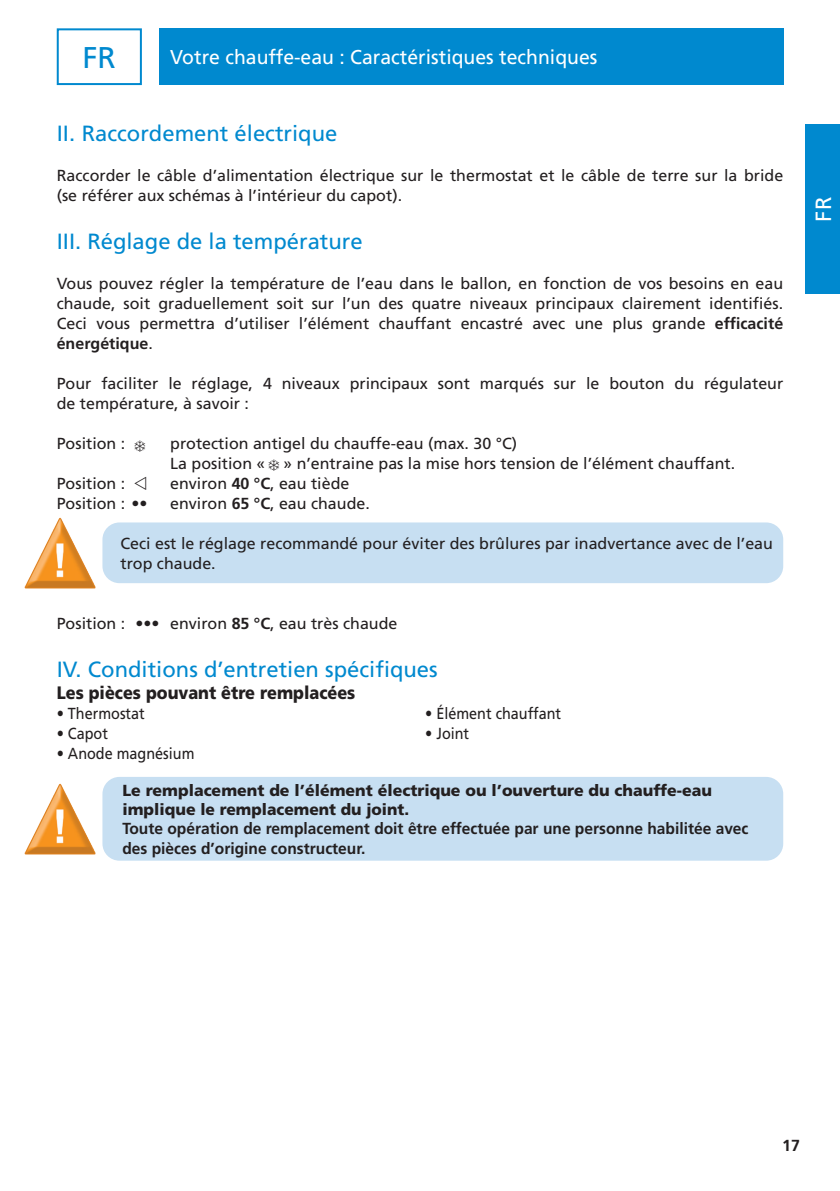
<style>
.page{position:relative;width:840px;height:1191px;background:#fff}
.page>*{position:absolute;margin:0;border:0;box-sizing:border-box;transform-origin:0 0}
.t1{font:30px "Frutiger LT Std";color:#0089cf}
.t2{font:22px "Frutiger LT Std";color:#0089cf}
.t3{font:22px "Frutiger LT Std";color:#fff}
.t4{font:20px "Frutiger LT Std";color:#fff}
.t5{font:900 18px "Frutiger LT Std";color:#231f20;scale:.9 1}
.t6{font:16px/20px "Frutiger LT Std";color:#231f20}
.t7{font:700 16px/19.2px "Frutiger LT Std";color:#231f20}
.t8{font:900 16px/19.2px "Frutiger LT Std";color:#231f20}
.t9{font:16px "Frutiger LT Std";color:#231f20;scale:.9 1}
.s1{font-weight:700}
</style>
<div class="page">
<div style="left:57px;top:28px;width:85px;height:57px;border:2px solid #0089cf"></div>
<div style="left:805px;top:125px;width:34px;height:169px;background:#0089cf"></div>
<div style="left:102px;top:522px;width:680px;height:61px;background:#c7dff2;border-radius:17px"></div>
<div style="left:159px;top:28px;width:623px;height:57px;background:#0089cf"></div>
<img style="left:24px;top:517px;width:72px;height:72px">
<div style="left:102px;top:777px;width:680px;height:83px;background:#c7dff2;border-radius:17px"></div>
<img style="left:24px;top:783px;width:72px;height:72px">
<h1 class="t1" style="left:83px;top:40px;width:35px">FR</h1>
<p class="t4" style="left:170px;top:45px;width:428px">Votre chauffe-eau : Caractéristiques techniques</p>
<p class="t2" style="left:57px;top:120px;width:282px">II. Raccordement électrique</p>
<p class="t6" style="left:57px;top:165px;width:727px">Raccorder le câble d’alimentation électrique sur le thermostat et le câble de terre sur la bride (se référer aux schémas à l’intérieur du capot).</p>
<p class="t2" style="left:57px;top:228px;width:307px">III. Réglage de la température</p>
<p class="t6" style="left:57px;top:273px;width:727px;text-align:justify">Vous pouvez régler la température de l’eau dans le ballon, en fonction de vos besoins en eau chaude, soit graduellement soit sur l’un des quatre niveaux principaux clairement identifiés.<br>Ceci vous permettra d’utiliser l’élément chauffant encastré avec une plus grande <span class="s1">efficacité énergétique</span>.</p>
<p class="t6" style="left:57px;top:373px;width:727px">Pour faciliter le réglage, 4 niveaux principaux sont marqués sur le bouton du régulateur de température, à savoir :</p>
<p class="t6" style="left:57px;top:433px;width:70px">Position :</p>
<p class="t6" style="left:170px;top:433px;width:348px">protection antigel du chauffe-eau (max. 30 °C)</p>
<p class="t6" style="left:170px;top:453px;width:566px">La position « » n’entraine pas la mise hors tension de l’élément chauffant.</p>
<p class="t6" style="left:57px;top:473px;width:92px">Position : ❖</p>
<p class="t6" style="left:170px;top:473px;width:180px">environ <span class="s1">40 °C</span>, eau tiède</p>
<p class="t6" style="left:57px;top:493px;width:92px">Position : ••</p>
<p class="t6" style="left:170px;top:493px;width:201px">environ <span class="s1">65 °C</span>, eau chaude.</p>
<p class="t6" style="left:120px;top:533px;width:653px">Ceci est le réglage recommandé pour éviter des brûlures par inadvertance avec de l’eau</p>
<p class="t6" style="left:120px;top:553px;width:97px">trop chaude.</p>
<p class="t6" style="left:57px;top:613px;width:342px">Position : ••• environ <span class="s1">85 °C</span>, eau très chaude</p>
<p class="t2" style="left:57px;top:656px;width:382px">IV. Conditions d’entretien spécifiques</p>
<p class="t5" style="left:57px;top:682px;width:333px">Les pièces pouvant être remplacées</p>
<p class="t9" style="left:57px;top:704px;width:99px">• Thermostat</p>
<p class="t9" style="left:425px;top:704px;width:152px">• Élément chauffant</p>
<p class="t9" style="left:57px;top:724px;width:58px">• Capot</p>
<p class="t9" style="left:425px;top:724px;width:50px">• Joint</p>
<p class="t9" style="left:57px;top:744px;width:154px">• Anode magnésium</p>
<p class="t8" style="left:122px;top:780px;width:590px">Le remplacement de l’élément électrique ou l’ouverture du chauffe-eau implique le remplacement du joint.</p>
<p class="t7" style="left:122px;top:819px;width:627px">Toute opération de remplacement doit être effectuée par une personne habilitée avec des pièces d’origine constructeur.</p>
<h2 class="t3" style="left:810px;top:221px;width:26px;rotate:-90deg">FR</h2>
<p class="t7" style="left:781px;top:1136px;width:19px">17</p>
</div>
